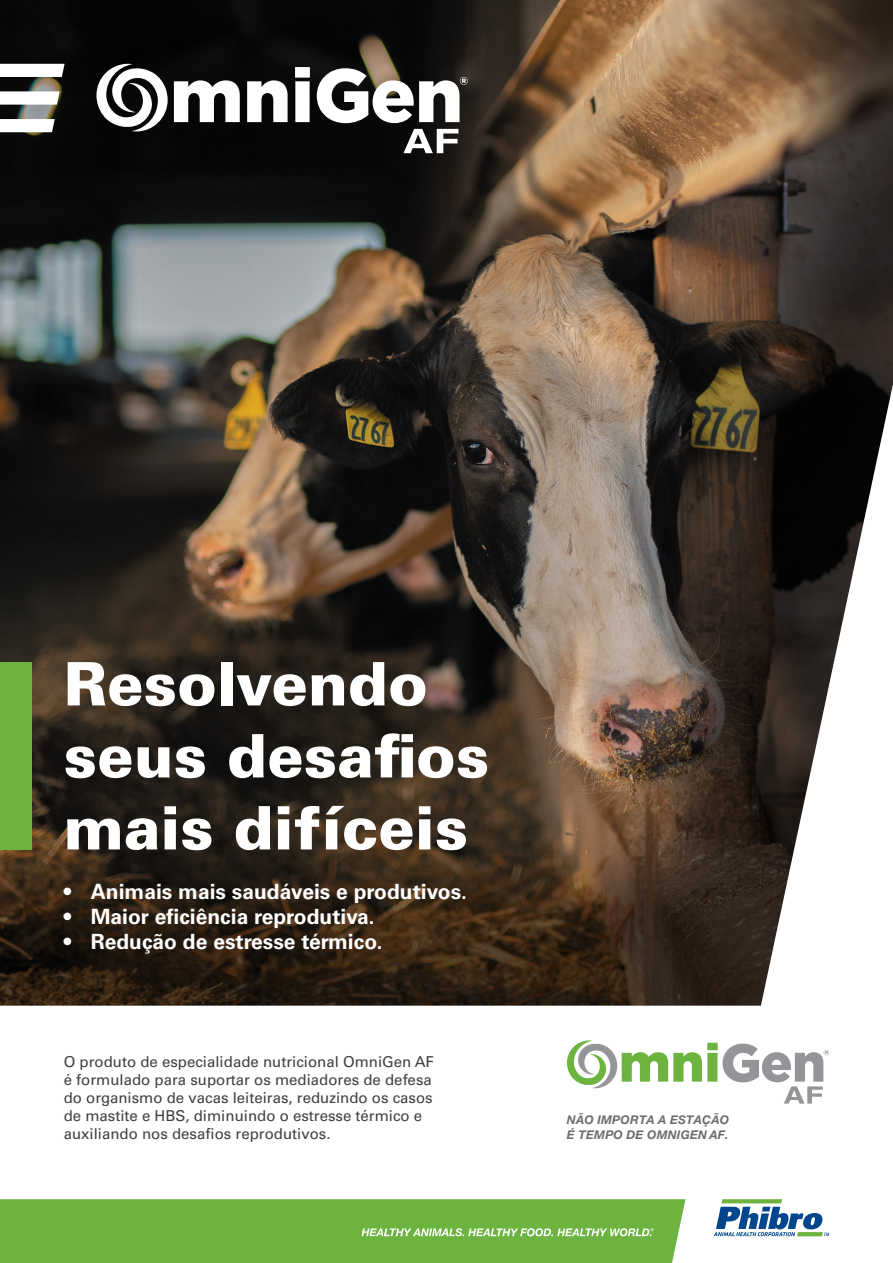
<style>
.page{position:relative;width:893px;height:1263px;background:#fff}
.page>*{position:absolute;margin:0;border:0;box-sizing:border-box;transform-origin:0 0}
.t1{font:900 60px/72px "Univers LT Std";color:#fff}
.t2{font:700 21px "Univers LT Std";color:#fff}
.t3{font:15px/18px "Univers LT Std";color:#3f3f3f}
.TITULO{font:italic 700 12px "Helvetica Neue LT Pro";letter-spacing:.02em;color:#6c6d70}
</style>
<div class="page">
<div style="left:0;top:1199px;width:685px;height:64px;background:#6cb43f"></div>
<svg style="left:714px;top:1199px;width:115px;height:37px"></svg>
<img style="left:0;top:0;width:893px;height:1006px">
<svg style="left:0;top:64px;width:65px;height:13px"></svg>
<svg style="left:0;top:91px;width:60px;height:14px"></svg>
<svg style="left:0;top:119px;width:55px;height:13px"></svg>
<svg style="left:174px;top:80px;width:66px;height:42px"></svg>
<svg style="left:247px;top:80px;width:41px;height:42px"></svg>
<svg style="left:295px;top:67px;width:15px;height:55px"></svg>
<svg style="left:96px;top:64px;width:72px;height:67px"></svg>
<svg style="left:403px;top:129px;width:55px;height:24px"></svg>
<svg style="left:317px;top:68px;width:151px;height:55px"></svg>
<div style="left:0;top:662px;width:32px;height:187px;background:#6cb43f"></div>
<svg style="left:567px;top:1040px;width:262px;height:63px"></svg>
<p class="t1" style="left:64px;top:647px;width:427px">Resolvendo seus desafios mais difíceis</p>
<p class="t2" style="left:64px;top:879px;width:405px">• Animais mais saudáveis e produtivos.</p>
<p class="t2" style="left:64px;top:904px;width:312px">• Maior eficiência reprodutiva.</p>
<p class="t2" style="left:64px;top:929px;width:320px">• Redução de estresse térmico.</p>
<p class="t3" style="left:64px;top:1052px;width:372px">O produto de especialidade nutricional OmniGen AF é formulado para suportar os mediadores de defesa do organismo de vacas leiteiras, reduzindo os casos de mastite e HBS, diminuindo o estresse térmico e auxiliando nos desafios reprodutivos.</p>
<p class="TITULO" style="left:567px;top:1113px;width:164px">NÃO IMPORTA A ESTAÇÃO</p>
<p class="TITULO" style="left:567px;top:1127px;width:163px">É TEMPO DE OMNIGEN AF.</p>
</div>
